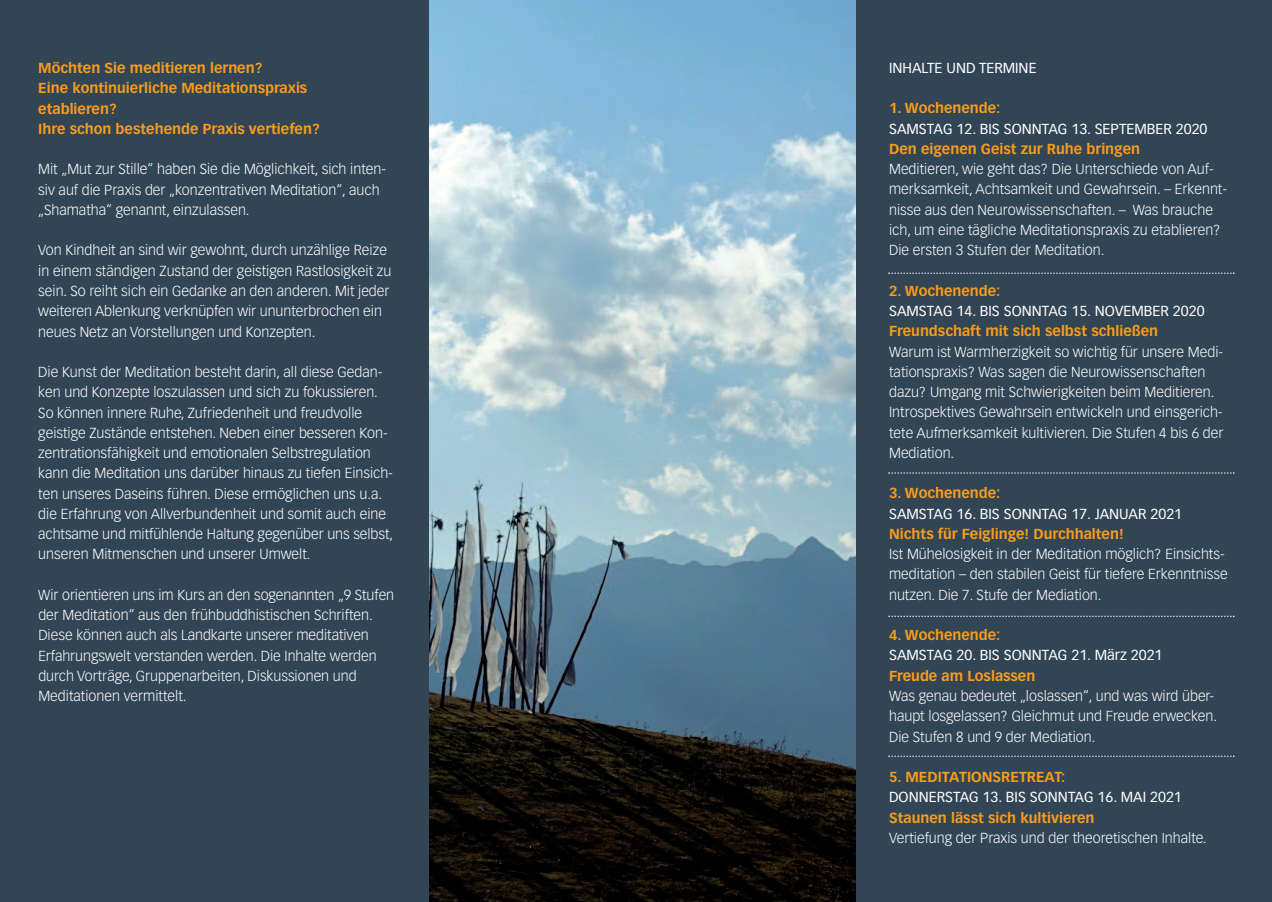
<style>
.page{position:relative;width:1272px;height:902px;background:#fff}
.page>*{position:absolute;margin:0;border:0;box-sizing:border-box;transform-origin:0 0}
.t1{font:300 14.25px/20.2px "Vectora LH";color:#fff}
.t2{font:700 14.25px/20.2px "Vectora LH";color:#f89c1c}
.t3{font:14.25px "Vectora LH";color:#fff}
</style>
<div class="page">
<div style="left:0;top:0;width:1271px;height:901px;background:#324555"></div>
<img style="left:429px;top:0;width:426px;height:901px">
<svg style="left:888px;top:755px;width:346px;height:2px"></svg>
<svg style="left:888px;top:615px;width:346px;height:2px"></svg>
<svg style="left:888px;top:472px;width:346px;height:1px"></svg>
<svg style="left:888px;top:272px;width:346px;height:2px"></svg>
<p class="t2" style="left:38px;top:59px;width:283px">Möchten Sie meditieren lernen?<br>Eine kontinuierliche Meditationspraxis etablieren?<br>Ihre schon bestehende Praxis vertiefen?</p>
<p class="t1" style="left:38px;top:160px;width:349px">Mit „Mut zur Stille“ haben Sie die Möglichkeit, sich inten&shy;siv auf die Praxis der „konzentrativen Meditation“, auch „Shamatha“ genannt, einzulassen.</p>
<p class="t1" style="left:38px;top:241px;width:355px">Von Kindheit an sind wir gewohnt, durch unzählige Reize in einem ständigen Zustand der geistigen Rastlosigkeit zu sein. So reiht sich ein Gedanke an den anderen. Mit jeder weiteren Ablenkung verknüpfen wir ununterbrochen ein neues Netz an Vorstellungen und Konzepten.</p>
<p class="t1" style="left:38px;top:362px;width:356px">Die Kunst der Meditation besteht darin, all diese Gedan&shy;ken und Konzepte loszulassen und sich zu fokussieren.<br>So können innere Ruhe, Zufriedenheit und freudvolle geistige Zustände entstehen. Neben einer besseren Kon&shy;zentrationsfähigkeit und emotionalen Selbstregulation kann die Meditation uns darüber hinaus zu tiefen Einsich&shy;ten unseres Daseins führen. Diese ermöglichen uns u.a. die Erfahrung von Allverbundenheit und somit auch eine achtsame und mitfühlende Haltung gegenüber uns selbst, unseren Mitmenschen und unserer Umwelt.</p>
<p class="t1" style="left:38px;top:585px;width:357px">Wir orientieren uns im Kurs an den sogenannten „9 Stufen der Meditation“ aus den frühbuddhistischen Schriften.<br>Diese können auch als Landkarte unserer meditativen Erfahrungswelt verstanden werden. Die Inhalte werden durch Vorträge, Gruppenarbeiten, Diskussionen und Meditationen vermittelt.</p>
<p class="t3" style="left:889px;top:62px;width:149px">INHALTE UND TERMINE</p>
<p class="t2" style="left:889px;top:99px;width:113px">1. Wochenende:</p>
<p class="t3" style="left:889px;top:122px;width:320px">SAMSTAG 12. BIS SONNTAG 13. SEPTEMBER 2020</p>
<p class="t2" style="left:889px;top:140px;width:252px">Den eigenen Geist zur Ruhe bringen</p>
<p class="t1" style="left:889px;top:160px;width:339px">Meditieren, wie geht das? Die Unterschiede von Auf&shy;merksamkeit, Achtsamkeit und Gewahrsein. – Erkennt&shy;nisse aus den Neurowissenschaften. – Was brauche ich, um eine tägliche Meditationspraxis zu etablieren?<br>Die ersten 3 Stufen der Meditation.</p>
<p class="t2" style="left:889px;top:281px;width:113px">2. Wochenende:</p>
<p class="t3" style="left:889px;top:305px;width:317px">SAMSTAG 14. BIS SONNTAG 15. NOVEMBER 2020</p>
<p class="t2" style="left:889px;top:322px;width:270px">Freundschaft mit sich selbst schließen</p>
<p class="t1" style="left:889px;top:342px;width:336px">Warum ist Warmherzigkeit so wichtig für unsere Medi&shy;tationspraxis? Was sagen die Neurowissenschaften dazu? Umgang mit Schwierigkeiten beim Meditieren.<br>Introspektives Gewahrsein entwickeln und einsgerich&shy;tete Aufmerksamkeit kultivieren. Die Stufen 4 bis 6 der Mediation.</p>
<p class="t2" style="left:889px;top:484px;width:113px">3. Wochenende:</p>
<p class="t3" style="left:889px;top:507px;width:294px">SAMSTAG 16. BIS SONNTAG 17. JANUAR 2021</p>
<p class="t2" style="left:889px;top:524px;width:236px">Nichts für Feiglinge! Durchhalten!</p>
<p class="t1" style="left:889px;top:544px;width:340px">Ist Mühelosigkeit in der Meditation möglich? Einsichts&shy;meditation – den stabilen Geist für tiefere Erkenntnisse nutzen. Die 7. Stufe der Mediation.</p>
<p class="t2" style="left:889px;top:626px;width:113px">4. Wochenende:</p>
<p class="t3" style="left:889px;top:649px;width:275px">SAMSTAG 20. BIS SONNTAG 21. März 2021</p>
<p class="t2" style="left:889px;top:666px;width:148px">Freude am Loslassen</p>
<p class="t1" style="left:889px;top:686px;width:329px">Was genau bedeutet „loslassen“, und was wird über&shy;haupt losgelassen? Gleichmut und Freude erwecken.<br>Die Stufen 8 und 9 der Mediation.</p>
<p class="t2" style="left:889px;top:767px;width:178px">5. MEDITATIONSRETREAT:</p>
<p class="t3" style="left:889px;top:791px;width:294px">DONNERSTAG 13. BIS SONNTAG 16. MAI 2021</p>
<p class="t2" style="left:889px;top:808px;width:207px">Staunen lässt sich kultivieren</p>
<p class="t1" style="left:889px;top:828px;width:319px">Vertiefung der Praxis und der theoretischen Inhalte.</p>
</div>
